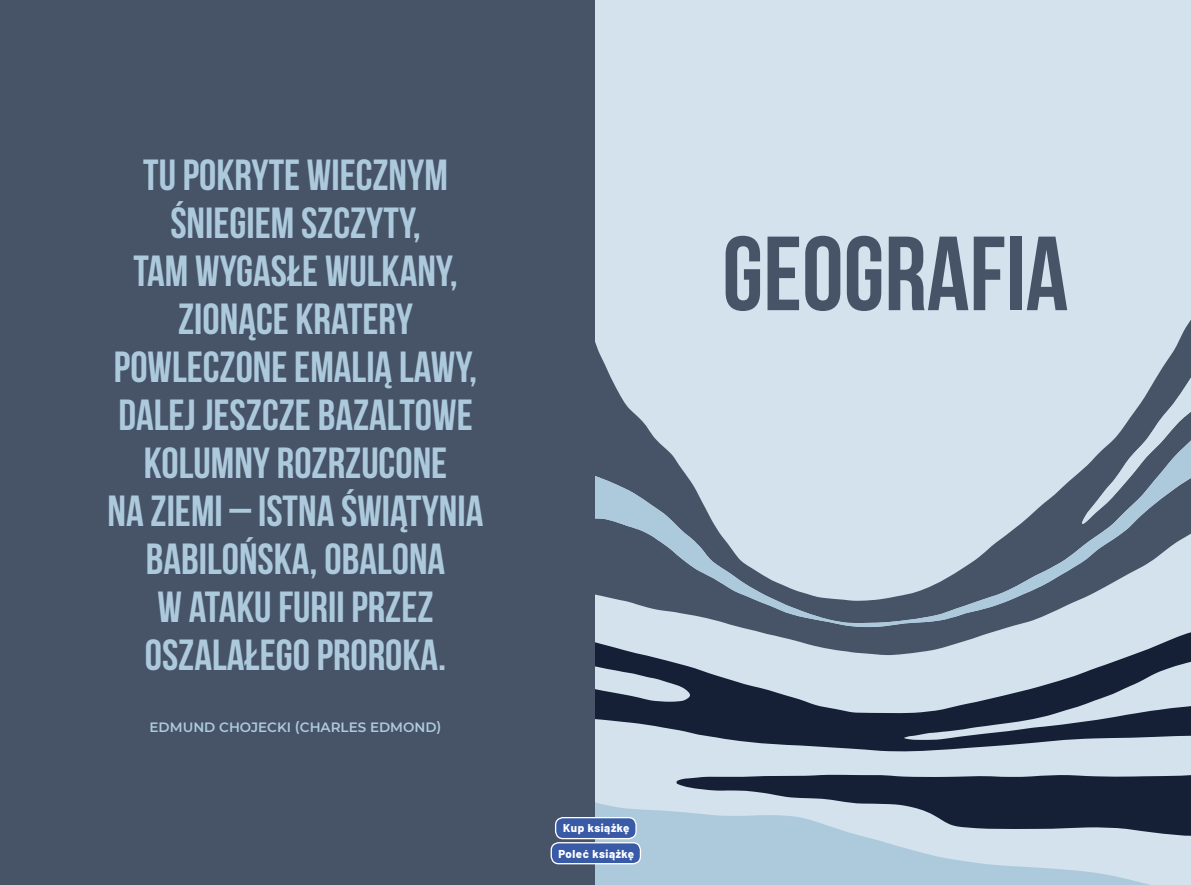
<style>
.page{position:relative;width:1191px;height:885px;background:#fff}
.page>*{position:absolute;margin:0;border:0;box-sizing:border-box;transform-origin:0 0}
.t1{font:700 105px "Bebas Neue";color:#475468}
.t2{font:700 43.5px/48px "Bebas Neue";color:#adcadc;text-align:center}
.t3{font:600 13.5px "Montserrat";color:#adcadc}
.t4{font:800 11.4px "Barlow";letter-spacing:.05em;color:#fff}
</style>
<div class="page">
<div style="left:0;top:0;width:595px;height:884px;background:#475468"></div>
<div style="left:595px;top:0;width:596px;height:884px;background:#d3e2ec"></div>
<svg style="left:676px;top:774px;width:515px;height:19px;background:#303b4f"></svg>
<svg style="left:595px;top:655px;width:596px;height:96px"></svg>
<svg style="left:595px;top:627px;width:596px;height:28px"></svg>
<svg style="left:595px;top:377px;width:596px;height:250px"></svg>
<svg style="left:1081px;top:320px;width:110px;height:204px"></svg>
<svg style="left:595px;top:793px;width:596px;height:91px"></svg>
<div style="left:551px;top:842px;width:89px;height:21px;background:#395aa7;border-radius:8px"></div>
<div style="left:550px;top:842px;width:91px;height:22px;border:1px solid #fff;border-radius:8px"></div>
<div style="left:555px;top:817px;width:81px;height:21px;background:#395aa7;border-radius:8px"></div>
<div style="left:555px;top:816px;width:82px;height:23px;border:1px solid #fff;border-radius:8px"></div>
<p class="t2" style="left:108px;top:150px;width:377px">TU POKRYTE WIECZNYM<br>ŚNIEGIEM SZCZYTY,<br>TAM WYGASŁE WULKANY,<br>ZIONĄCE KRATERY<br>POWLECZONE EMALIĄ LAWY,<br>DALEJ JESZCZE BAZALTOWE<br>KOLUMNY ROZRZUCONE<br>NA ZIEMI – ISTNA ŚWIĄTYNIA<br>BABILOŃSKA, OBALONA<br>W ATAKU FURII PRZEZ<br>OSZALAŁEGO PROROKA.</p>
<p class="t3" style="left:150px;top:717px;width:293px">EDMUND CHOJECKI (CHARLES EDMOND)</p>
<p class="t4" style="left:563px;top:819px;width:68px">Kup książkę</p>
<p class="t4" style="left:558px;top:844px;width:77px">Poleć książkę</p>
<h1 class="t1" style="left:722px;top:216px;width:347px">GEOGRAFIA</h1>
</div>
